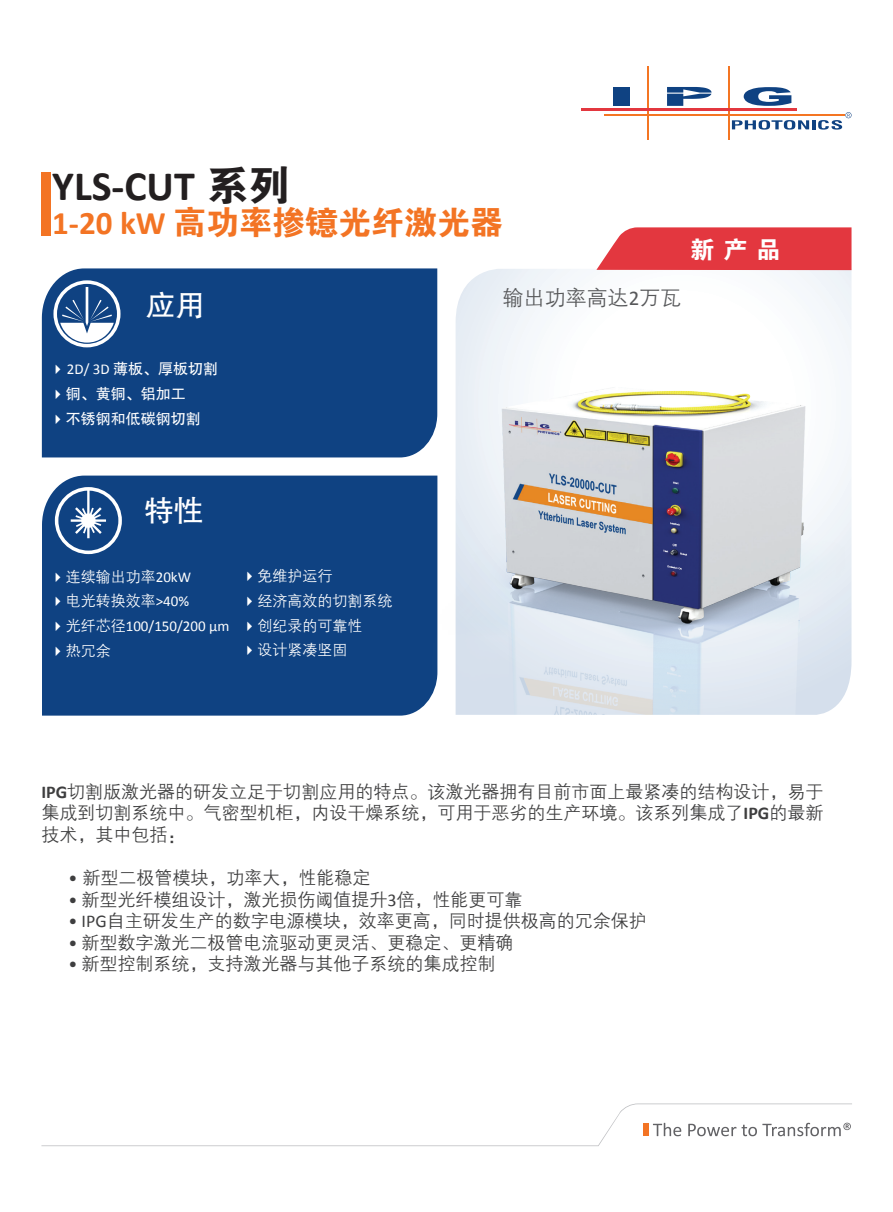
<style>
.page{position:relative;width:893px;height:1212px;background:#fff}
.page>*{position:absolute;margin:0;border:0;box-sizing:border-box;transform-origin:0 0}
.t1{font:700 42px "Calibri";color:#231f20}
.t2{font:33px "FZDHTJW GB1 0";color:#f37424}
.t3{font:30px "FZHTJW GB1 0";color:#fff}
.t4{font:24px "FZDHTJW GB1 0";color:#fff}
.t5{font:21px "FZZDXJW GB1 0";color:#57585a}
.t6{font:18px/21.6px "FZZDXJW GB1 0";color:#3e3e3f;text-align:justify}
.t7{font:15px/24.8px "FZZDXJW GB1 0";color:#fff}
.t8{font:15px/24.8px "FZHTJW GB1 0";color:#fff}
.t9{font:15px "Calibri";color:#fff}
.s1{font-family:"FZDHTJW GB1 0";font-weight:400}
.s2{font-family:"Calibri";font-weight:700}
.s3{font-family:"Calibri"}
.s4{font-family:"FZZDXJW GB1 0"}
</style>
<div class="page">
<svg style="left:744px;top:87px;width:47px;height:19px"></svg>
<hr style="left:648px;top:66px;width:1px;height:74px;background:#f47523">
<hr style="left:604px;top:115px;width:241px;height:1px;background:#f47523">
<hr style="left:728px;top:66px;width:1px;height:74px;background:#f47523">
<hr style="left:582px;top:108px;width:215px;height:3px;background:#e3373f">
<svg style="left:732px;top:112px;width:119px;height:18px"></svg>
<div style="left:613px;top:87px;width:17px;height:6px;background:#0f4282"></div>
<div style="left:613px;top:94px;width:17px;height:12px;background:#0f4282"></div>
<svg style="left:667px;top:87px;width:45px;height:19px"></svg>
<svg style="left:41px;top:1103px;width:811px;height:43px"></svg>
<svg style="left:464px;top:269px;width:387px;height:20px"></svg>
<div style="left:42px;top:476px;width:390px;height:240px;background:#0f4282"></div>
<div style="left:41px;top:172px;width:9px;height:63px;background:#f37424"></div>
<div style="left:42px;top:268px;width:395px;height:189px;background:#0f4282"></div>
<svg style="left:596px;top:227px;width:255px;height:43px;background:#e4444c"></svg>
<svg style="left:53px;top:280px;width:68px;height:67px"></svg>
<svg style="left:55px;top:487px;width:67px;height:67px"></svg>
<img style="left:432px;top:289px;width:420px;height:426px">
<svg style="left:56px;top:572px;width:4px;height:10px"></svg>
<svg style="left:56px;top:597px;width:4px;height:9px"></svg>
<svg style="left:56px;top:621px;width:4px;height:10px"></svg>
<svg style="left:56px;top:646px;width:4px;height:10px"></svg>
<svg style="left:247px;top:572px;width:5px;height:9px"></svg>
<svg style="left:247px;top:596px;width:5px;height:10px"></svg>
<svg style="left:247px;top:621px;width:5px;height:10px"></svg>
<svg style="left:247px;top:646px;width:5px;height:9px"></svg>
<svg style="left:56px;top:365px;width:4px;height:9px"></svg>
<svg style="left:56px;top:390px;width:4px;height:9px"></svg>
<svg style="left:56px;top:414px;width:4px;height:10px"></svg>
<h1 class="t1" style="left:52px;top:159px;width:240px">YLS-CUT <span class="s1">系列</span></h1>
<h2 class="t2" style="left:52px;top:205px;width:452px"><span class="s2">1-20 kW</span> 高功率掺镱光纤激光器</h2>
<h3 class="t3" style="left:146px;top:289px;width:61px">应用</h3>
<p class="t5" style="left:503px;top:287px;width:180px">输出功率高达<span class="s3">2</span>万瓦</p>
<h3 class="t4" style="left:690px;top:236px;width:92px">新 产 品</h3>
<p class="t8" style="left:66px;top:357px;width:154px"><span class="s3">2D/ 3D</span> 薄板、厚板切割铜、黄铜、铝加工<br>不锈钢和低碳钢切割</p>
<h3 class="t3" style="left:144px;top:494px;width:61px">特性</h3>
<p class="t7" style="left:66px;top:564px;width:127px">连续输出功率<span class="s3">20kW</span>电光转换效率<span class="s3">&gt;40%</span></p>
<p class="t9" style="left:66px;top:617px;width:165px"><span class="s4">光纤芯径</span>100/150/200 μm</p>
<p class="t7" style="left:66px;top:639px;width:46px">热冗余</p>
<p class="t7" style="left:257px;top:564px;width:136px">免维护运行<br>经济高效的切割系统创纪录的可靠性<br>设计紧凑坚固</p>
<p class="t6" style="left:41px;top:781px;width:783px"><span class="s2">IPG</span>切割版激光器的研发立足于切割应用的特点。该激光器拥有目前市面上最紧凑的结构设计，易于集成到切割系统中。气密型机柜，内设干燥系统，可用于恶劣的生产环境。该系列集成了<span class="s2">IPG</span>的最新技术，其中包括：</p>
<p class="t6" style="left:68px;top:867px;width:303px"><span class="s3">•</span> 新型二极管模块，功率大，性能稳定</p>
<p class="t6" style="left:68px;top:889px;width:456px"><span class="s3">•</span> 新型光纤模组设计，激光损伤阈值提升<span class="s3">3</span>倍，性能更可靠</p>
<p class="t6" style="left:68px;top:911px;width:580px"><span class="s3">• IPG</span>自主研发生产的数字电源模块，效率更高，同时提供极高的冗余保护</p>
<p class="t6" style="left:68px;top:932px;width:447px"><span class="s3">•</span> 新型数字激光二极管电流驱动更灵活、更稳定、更精确</p>
<p class="t6" style="left:68px;top:954px;width:429px"><span class="s3">•</span> 新型控制系统，支持激光器与其他子系统的集成控制</p>
</div>
